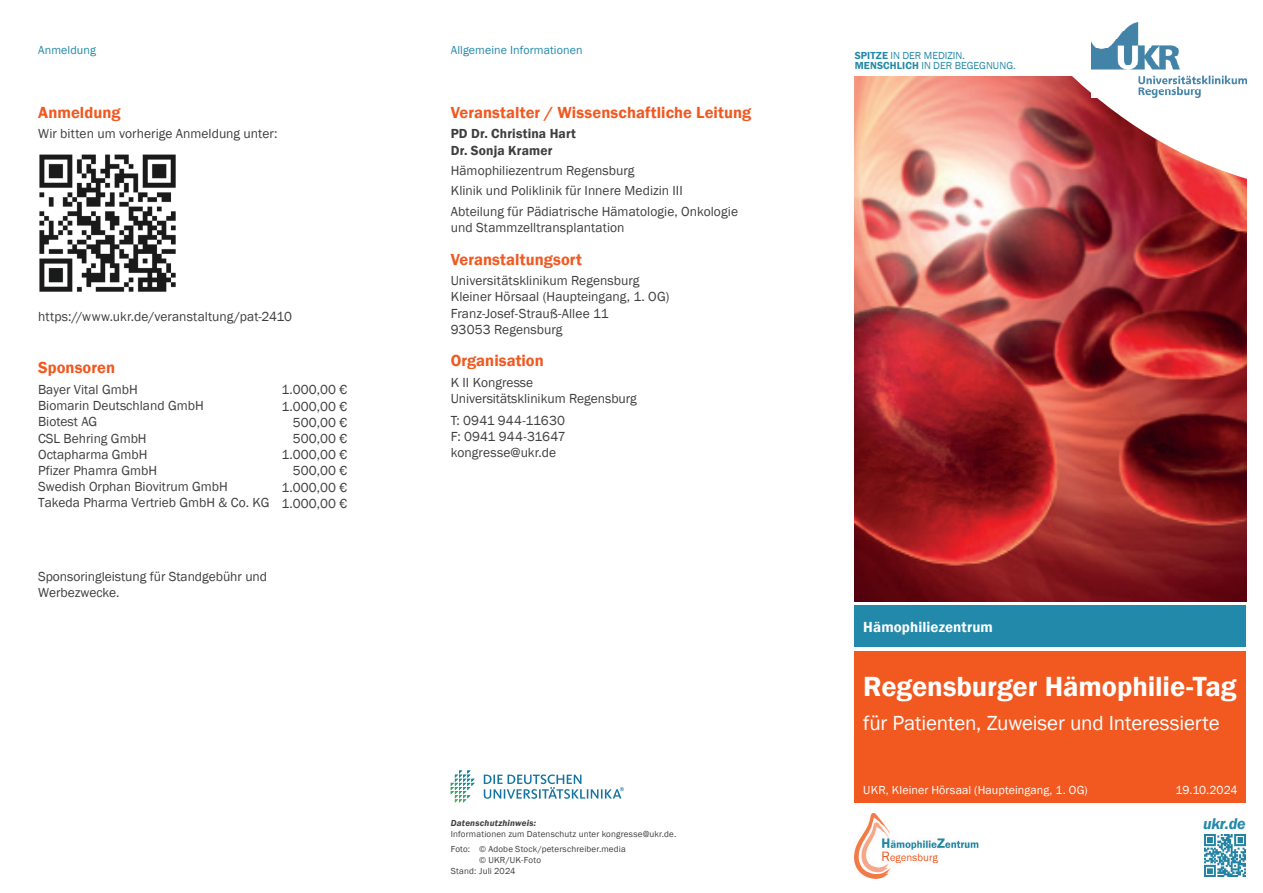
<style>
.page{position:relative;width:1263px;height:893px;background:#fff}
.page>*{position:absolute;margin:0;border:0;box-sizing:border-box;transform-origin:0 0}
.t1{font:600 28.5px "Franklin Gothic";letter-spacing:-.005em;color:#fff}
.t2{font:21px "Franklin Gothic";letter-spacing:-.01em;color:#fff}
.t3{font:600 16.5px "Franklin Gothic";letter-spacing:.005em;color:#f15921}
.t4{font:italic 600 16.05px "Franklin Gothic";color:#2289aa}
.t5{font:600 15px "Franklin Gothic";letter-spacing:.005em;color:#fff}
.t6{font:13.5px/16.2px "Franklin Gothic";color:#3e3e3f}
.t7{font:600 13.5px/16.2px "Franklin Gothic";letter-spacing:.01em;color:#3e3e3f}
.t8{font:12px "Franklin Gothic";letter-spacing:.005em;color:#fff}
.t9{font:12px "Franklin Gothic";letter-spacing:.005em;color:#2289aa}
.t10{font:10.5px/10.5px "Franklin Gothic";color:#2289aa}
.t11{font:9px/15px "Franklin Gothic";letter-spacing:.015em;color:#3e3e3f}
.t12{font:italic 600 9px "Franklin Gothic";letter-spacing:.025em;color:#3e3e3f}
.s1{font-weight:600}
</style>
<div class="page">
<img style="left:855px;top:77px;width:391px;height:524px">
<div style="left:855px;top:651px;width:391px;height:152px;background:#f15921"></div>
<div style="left:855px;top:606px;width:391px;height:41px;background:#2289aa"></div>
<svg style="left:999px;top:22px;width:248px;height:161px"></svg>
<img style="left:1091px;top:23px;width:155px;height:74px">
<img style="left:1204px;top:834px;width:42px;height:42px">
<img style="left:855px;top:813px;width:123px;height:65px">
<svg style="left:451px;top:770px;width:24px;height:33px"></svg>
<svg style="left:484px;top:774px;width:140px;height:25px"></svg>
<img style="left:39px;top:154px;width:137px;height:138px">
<p class="t9" style="left:38px;top:43px;width:59px">Anmeldung</p>
<p class="t3" style="left:38px;top:102px;width:84px">Anmeldung</p>
<p class="t6" style="left:38px;top:126px;width:241px">Wir bitten um vorherige Anmeldung unter:</p>
<p class="t6" style="left:38px;top:308px;width:255px">https://www.ukr.de/veranstaltung/pat-2410</p>
<p class="t3" style="left:38px;top:358px;width:79px">Sponsoren</p>
<p class="t6" style="left:38px;top:382px;width:233px">Bayer Vital GmbH<br>Biomarin Deutschland GmbH<br>Biotest AG<br>CSL Behring GmbH<br>Octapharma GmbH<br>Pfizer Phamra GmbH<br>Swedish Orphan Biovitrum GmbH<br>Takeda Pharma Vertrieb GmbH &amp; Co. KG</p>
<p class="t6" style="left:281px;top:382px;width:67px;text-align:right">1.000,00 €<br>1.000,00 €<br>500,00 €<br>500,00 €<br>1.000,00 €<br>500,00 €<br>1.000,00 €<br>1.000,00 €</p>
<p class="t6" style="left:38px;top:568px;width:231px">Sponsoringleistung für Standgebühr und<br>Werbezwecke.</p>
<p class="t9" style="left:451px;top:43px;width:133px">Allgemeine Informationen</p>
<p class="t3" style="left:451px;top:102px;width:302px">Veranstalter / Wissenschaftliche Leitung</p>
<p class="t7" style="left:451px;top:126px;width:127px">PD Dr. Christina Hart<br>Dr. Sonja Kramer</p>
<p class="t6" style="left:451px;top:161px;width:289px;line-height:20.4px">Hämophiliezentrum Regensburg<br>Klinik und Poliklinik für Innere Medizin III<br>Abteilung für Pädiatrische Hämatologie, Onkologie</p>
<p class="t6" style="left:451px;top:220px;width:175px">und Stammzelltransplantation</p>
<p class="t3" style="left:451px;top:249px;width:133px">Veranstaltungsort</p>
<p class="t6" style="left:451px;top:273px;width:220px">Universitätsklinikum Regensburg<br>Kleiner Hörsaal (Haupteingang, 1. OG)<br>Franz-Josef-Strauß-Allee 11<br>93053 Regensburg</p>
<p class="t3" style="left:451px;top:351px;width:95px">Organisation</p>
<p class="t6" style="left:451px;top:374px;width:188px">K II Kongresse<br>Universitätsklinikum Regensburg</p>
<p class="t6" style="left:451px;top:412px;width:116px;text-align:justify">T: 0941 944-11630<br>F: 0941 944-31647 kongresse@ukr.de</p>
<p class="t12" style="left:451px;top:817px;width:87px">Datenschutzhinweis:</p>
<p class="t11" style="left:451px;top:827px;width:227px">Informationen zum Datenschutz unter kongresse@ukr.de.<br>Foto: © Adobe Stock/peterschreiber.media</p>
<p class="t11" style="left:451px;top:855px;width:92px;line-height:10.8px;text-indent:29px">© UKR/UK-Foto<br>Stand: Juli 2024</p>
<p class="t10" style="left:855px;top:50px;width:163px"><span class="s1">SPITZE</span> IN DER MEDIZIN.<br><span class="s1">MENSCHLICH</span> IN DER BEGEGNUNG.</p>
<p class="t5" style="left:863px;top:617px;width:131px">Hämophiliezentrum</p>
<h1 class="t1" style="left:863px;top:669px;width:375px">Regensburger Hämophilie-Tag</h1>
<h2 class="t2" style="left:863px;top:710px;width:358px">für Patienten, Zuweiser und Interessierte</h2>
<p class="t8" style="left:863px;top:783px;width:226px">UKR, Kleiner Hörsaal (Haupteingang, 1. OG)</p>
<p class="t8" style="left:1175px;top:783px;width:64px">19.10.2024</p>
<p class="t4" style="left:1203px;top:813px;width:44px">ukr.de</p>
</div>
